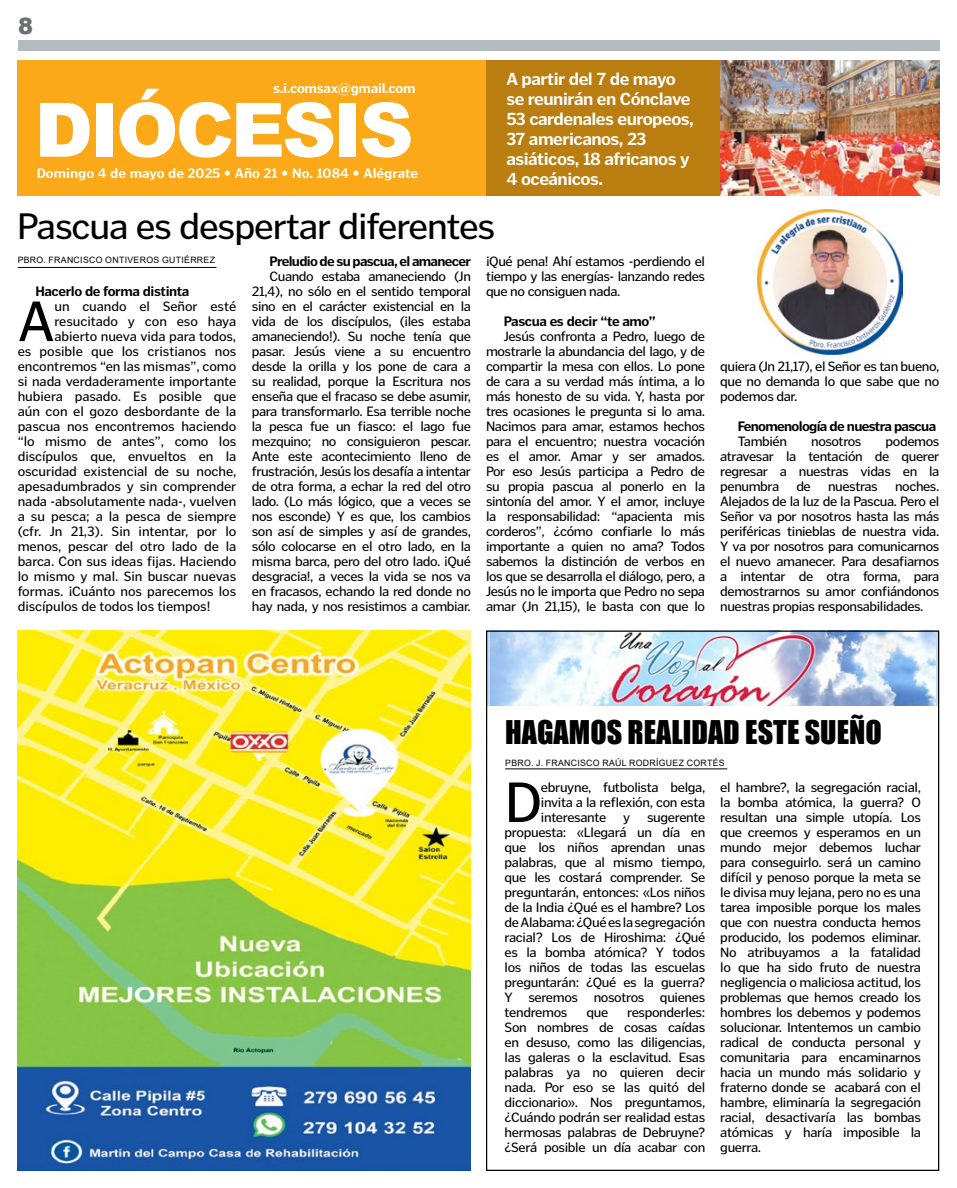
<style>
.page{position:relative;width:957px;height:1188px;background:#fff}
.page>*{position:absolute;margin:0;border:0;box-sizing:border-box;transform-origin:0 0}
.t1{font:900 75px "Arial";letter-spacing:-.04em;color:#fff}
.t2{font:57.62px "Poynter Gothic Text";color:#000}
.t3{font:37.5px "Poynter Gothic Text";letter-spacing:-.03em;color:#000}
.t4{font:30px "Impact";color:#000}
.t5{font:900 22.5px "Arial";color:#6d6e71}
.t6{font:700 17.5px/20px "Poynter Gothic Text";letter-spacing:-.03em;color:#fff}
.t7{font:13.75px/15px "Poynter Gothic Text";letter-spacing:-.025em;color:#000;text-align:justify}
.t8{font:13.75px "Poynter Gothic Text";letter-spacing:-.005em;color:#000}
.t9{font:700 13.75px "Poynter Gothic Text";letter-spacing:-.005em;color:#fff}
.t10{font:700 13.75px "Poynter Gothic Text";letter-spacing:-.05em;color:#000}
.t11{font:700 13.75px "Poynter Gothic Text";letter-spacing:-.03em;color:#000}
.t12{font:8.75px "Arial";letter-spacing:.035em;color:#000}
</style>
<div class="page">
<div style="left:18px;top:60px;width:921px;height:135px;background:#fba919"></div>
<div style="left:486px;top:60px;width:234px;height:135px;background:#b97e0f"></div>
<div style="left:18px;top:40px;width:921px;height:10px;background:#b4bbbf"></div>
<img style="left:720px;top:61px;width:219px;height:134px">
<img style="left:490px;top:632px;width:445px;height:73px">
<hr style="left:505px;top:768px;width:222px;height:1px;background:#000">
<hr style="left:18px;top:267px;width:198px;height:1px;background:#000">
<img style="left:758px;top:210px;width:144px;height:144px">
<img style="left:17px;top:630px;width:453px;height:539px">
<h3 class="t5" style="left:18px;top:9px;width:17px">8</h3>
<p class="t9" style="left:273px;top:81px;width:144px">s.i.comsax@gmail.com</p>
<p class="t6" style="left:506px;top:69px;width:189px">A partir del 7 de mayo se reunirán en Cónclave<br>53 cardenales europeos,<br>37 americanos, 23 asiáticos, 18 africanos y<br>4 oceánicos.</p>
<h1 class="t1" style="left:34px;top:75px;width:380px">DIÓCESIS</h1>
<p class="t9" style="left:37px;top:165px;width:383px">Domingo 4 de mayo de 2025 • Año 21 • No. 1084 • Alégrate</p>
<h3 class="t3" style="left:17px;top:205px;width:480px">Pascua es despertar diferentes</h3>
<p class="t12" style="left:18px;top:253px;width:199px">PBRO. FRANCISCO ONTIVEROS GUTIÉRREZ</p>
<p class="t11" style="left:35px;top:283px;width:155px">Hacerlo de forma distinta</p>
<h2 class="t2" style="left:18px;top:289px;width:39px">A</h2>
<p class="t8" style="left:55px;top:298px;width:183px">un cuando el Señor esté</p>
<p class="t7" style="left:55px;top:314px;width:183px">resucitado y con eso haya</p>
<p class="t8" style="left:55px;top:328px;width:183px">abierto nueva vida para todos,</p>
<p class="t8" style="left:18px;top:343px;width:220px">es posible que los cristianos nos</p>
<p class="t8" style="left:18px;top:358px;width:220px">encontremos “en las mismas”, como</p>
<p class="t8" style="left:18px;top:373px;width:220px">si nada verdaderamente importante</p>
<p class="t8" style="left:18px;top:388px;width:220px">hubiera pasado. Es posible que</p>
<p class="t8" style="left:18px;top:403px;width:220px">aún con el gozo desbordante de la</p>
<p class="t8" style="left:18px;top:418px;width:220px">pascua nos encontremos haciendo</p>
<p class="t8" style="left:18px;top:433px;width:220px">“lo mismo de antes”, como los</p>
<p class="t8" style="left:18px;top:448px;width:220px">discípulos que, envueltos en la</p>
<p class="t8" style="left:18px;top:464px;width:220px">oscuridad existencial de su noche,</p>
<p class="t8" style="left:18px;top:479px;width:220px">apesadumbrados y sin comprender</p>
<p class="t8" style="left:18px;top:494px;width:220px">nada -absolutamente nada-, vuelven</p>
<p class="t8" style="left:18px;top:509px;width:220px">a su pesca; a la pesca de siempre</p>
<p class="t8" style="left:18px;top:524px;width:220px">(cfr. Jn 21,3). Sin intentar, por lo</p>
<p class="t8" style="left:18px;top:539px;width:220px">menos, pescar del otro lado de la</p>
<p class="t8" style="left:18px;top:554px;width:220px">barca. Con sus ideas fijas. Haciendo</p>
<p class="t8" style="left:18px;top:569px;width:220px">lo mismo y mal. Sin buscar nuevas</p>
<p class="t8" style="left:18px;top:584px;width:220px">formas. ¡Cuánto nos parecemos los</p>
<p class="t8" style="left:18px;top:599px;width:194px">discípulos de todos los tiempos!</p>
<p class="t10" style="left:269px;top:253px;width:203px">Preludio de su pascua, el amanecer</p>
<p class="t7" style="left:252px;top:269px;width:221px;text-indent:18px">Cuando estaba amaneciendo (Jn 21,4), no sólo en el sentido temporal sino en el carácter existencial en la vida de los discípulos, (¡les estaba amaneciendo!). Su noche tenía que pasar. Jesús viene a su encuentro desde la orilla y los pone de cara a su realidad, porque la Escritura nos enseña que el fracaso se debe asumir, para transformarlo. Esa terrible noche la pesca fue un fiasco: el lago fue mezquino; no consiguieron pescar.<br>Ante este acontecimiento lleno de frustración, Jesús los desafía a intentar de otra forma, a echar la red del otro lado. (Lo más lógico, que a veces se nos esconde) Y es que, los cambios son así de simples y así de grandes, sólo colocarse en el otro lado, en la misma barca, pero del otro lado. ¡Qué desgracia!, a veces la vida se nos va en fracasos, echando la red donde no hay nada, y nos resistimos a cambiar.</p>
<p class="t7" style="left:486px;top:254px;width:221px">¡Qué pena! Ahí estamos -perdiendo el tiempo y las energías- lanzando redes que no consiguen nada.</p>
<p class="t11" style="left:504px;top:313px;width:154px">Pascua es decir “te amo”</p>
<p class="t7" style="left:486px;top:329px;width:221px;text-indent:18px">Jesús confronta a Pedro, luego de mostrarle la abundancia del lago, y de compartir la mesa con ellos. Lo pone de cara a su verdad más íntima, a lo más honesto de su vida. Y, hasta por tres ocasiones le pregunta si lo ama.<br>Nacimos para amar, estamos hechos para el encuentro; nuestra vocación es el amor. Amar y ser amados.<br>Por eso Jesús participa a Pedro de su propia pascua al ponerlo en la sintonía del amor. Y el amor, incluye la responsabilidad: “apacienta mis corderos”, ¿cómo confiarle lo más importante a quien no ama? Todos sabemos la distinción de verbos en los que se desarrolla el diálogo, pero, a Jesús no le importa que Pedro no sepa amar (Jn 21,15), le basta con que lo</p>
<p class="t7" style="left:720px;top:359px;width:221px">quiera (Jn 21,17), el Señor es tan bueno, que no demanda lo que sabe que no podemos dar.</p>
<p class="t10" style="left:738px;top:418px;width:200px">Fenomenología de nuestra pascua</p>
<p class="t7" style="left:738px;top:434px;width:51px">También</p>
<p class="t7" style="left:811px;top:434px;width:52px">nosotros</p>
<p class="t7" style="left:720px;top:434px;width:221px;text-indent:165px">podemos atravesar la tentación de querer regresar a nuestras vidas en la penumbra de nuestras</p>
<p class="t7" style="left:720px;top:479px;width:221px;text-indent:175px">noches.<br>Alejados de la luz de la Pascua. Pero el Señor va por nosotros hasta las más periféricas tinieblas de nuestra vida.<br>Y va por nosotros para comunicarnos el nuevo amanecer. Para desafiarnos a intentar de otra forma, para demostrarnos su amor confiándonos nuestras propias responsabilidades.</p>
<h3 class="t4" style="left:505px;top:709px;width:378px">HAGAMOS REALIDAD ESTE SUEÑO</h3>
<p class="t12" style="left:505px;top:756px;width:221px">PBRO. J. FRANCISCO RAÚL RODRÍGUEZ CORTÉS</p>
<h2 class="t2" style="left:504px;top:770px;width:39px">D</h2>
<p class="t7" style="left:541px;top:779px;width:166px">ebruyne, futbolista belga,</p>
<p class="t7" style="left:541px;top:794px;width:166px">invita a la reflexión, con esta</p>
<p class="t7" style="left:541px;top:809px;width:166px">interesante y sugerente</p>
<p class="t7" style="left:504px;top:824px;width:202px">propuesta: «Llegará un día en</p>
<p class="t7" style="left:504px;top:839px;width:202px">que los niños aprendan unas</p>
<p class="t7" style="left:504px;top:854px;width:202px">palabras, que al mismo tiempo,</p>
<p class="t7" style="left:504px;top:869px;width:202px">que les costará comprender. Se</p>
<p class="t7" style="left:504px;top:884px;width:202px">preguntarán, entonces: «Los niños</p>
<p class="t7" style="left:504px;top:899px;width:202px">de la India ¿Qué es el hambre? Los</p>
<p class="t7" style="left:504px;top:914px;width:202px">de Alabama: ¿Qué es la segregación</p>
<p class="t7" style="left:504px;top:929px;width:202px">racial? Los de Hiroshima: ¿Qué</p>
<p class="t7" style="left:504px;top:944px;width:202px">es la bomba atómica? Y todos</p>
<p class="t7" style="left:504px;top:959px;width:202px">los niños de todas las escuelas</p>
<p class="t7" style="left:504px;top:974px;width:202px">preguntarán: ¿Qué es la guerra?</p>
<p class="t7" style="left:504px;top:989px;width:202px">Y seremos nosotros quienes</p>
<p class="t7" style="left:504px;top:1004px;width:64px">tendremos</p>
<p class="t7" style="left:586px;top:1004px;width:23px">que</p>
<p class="t7" style="left:504px;top:1004px;width:202px;text-indent:122px">responderles:<br>Son nombres de cosas caídas en desuso, como las diligencias, las galeras o la esclavitud. Esas palabras ya no quieren decir nada. Por eso se las quitó del diccionario». Nos preguntamos, ¿Cuándo podrán ser realidad estas hermosas palabras de Debruyne? ¿Será posible un día acabar con</p>
<p class="t7" style="left:720px;top:779px;width:202px">el hambre?, la segregación racial, la bomba atómica, la guerra? O resultan una simple utopía. Los que creemos y esperamos en un mundo mejor debemos luchar para conseguirlo. será un camino difícil y penoso porque la meta se le divisa muy lejana, pero no es una tarea imposible porque los males que con nuestra conducta hemos producido, los podemos eliminar.<br>No atribuyamos a la fatalidad lo que ha sido fruto de nuestra negligencia o maliciosa actitud, los problemas que hemos creado los hombres los debemos y podemos solucionar. Intentemos un cambio radical de conducta personal y comunitaria para encaminarnos hacia un mundo más solidario y fraterno donde se acabará con el hambre, eliminaría la segregación racial, desactivaría las bombas atómicas y haría imposible la guerra.</p>
</div>
